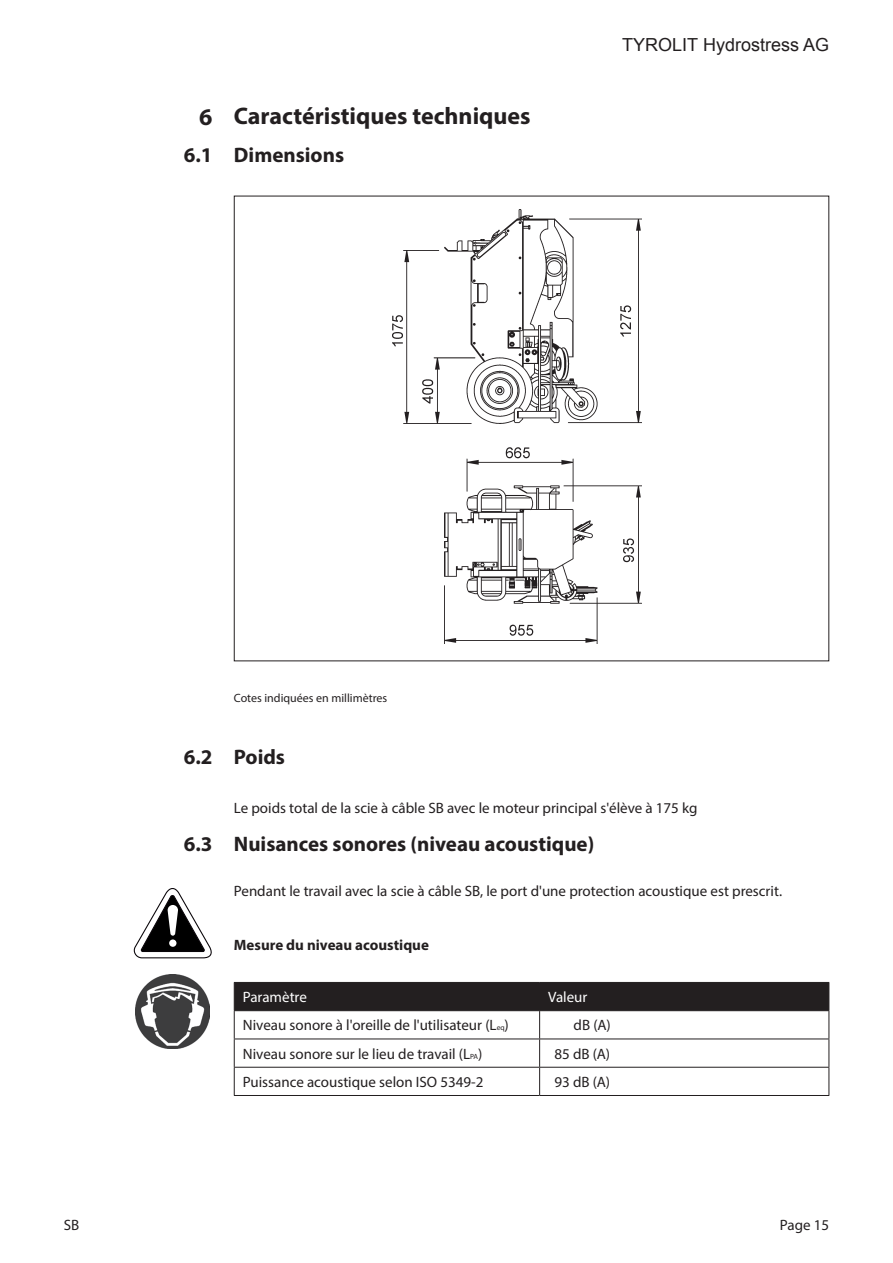
<style>
.page{position:relative;width:893px;height:1263px;background:#fff}
.page>*{position:absolute;margin:0;border:0;box-sizing:border-box;transform-origin:0 0}
.t1{font:700 24px "Myriad Pro";color:#231f20}
.t2{font:700 21px "Myriad Pro";color:#231f20}
.t3{font:18px "Arial";color:#231f20}
.t4{font:15px "Myriad Pro";color:#231f20}
.t5{font:700 15px "Myriad Pro";color:#231f20}
.t6{font:15px "Myriad Pro";color:#fff}
.t7{font:12px "Myriad Pro";color:#231f20}
.s1{font-size:7.5px}
</style>
<div class="page">
<svg style="left:234px;top:982px;width:595px;height:113px"></svg>
<hr style="left:540px;top:1095px;width:289px;height:1px;background:#231f20">
<hr style="left:234px;top:1095px;width:306px;height:1px;background:#231f20">
<img style="left:392px;top:210px;width:249px;height:433px">
<svg style="left:133px;top:888px;width:79px;height:70px"></svg>
<img style="left:136px;top:975px;width:73px;height:73px">
<h1 class="t1" style="left:199px;top:101px;width:15px">6</h1>
<h2 class="t2" style="left:184px;top:142px;width:30px">6.1</h2>
<h1 class="t1" style="left:234px;top:101px;width:298px">Caractéristiques techniques</h1>
<h2 class="t2" style="left:234px;top:141px;width:112px">Dimensions</h2>
<p class="t3" style="left:622px;top:33px;width:209px">TYROLIT Hydrostress AG</p>
<h2 class="t2" style="left:184px;top:743px;width:30px">6.2</h2>
<h2 class="t2" style="left:184px;top:830px;width:30px">6.3</h2>
<p class="t7" style="left:234px;top:690px;width:155px">Cotes indiquées en millimètres</p>
<h2 class="t2" style="left:234px;top:743px;width:53px">Poids</h2>
<p class="t4" style="left:234px;top:798px;width:465px">Le poids total de la scie à câble SB avec le moteur principal s'élève à 175 kg</p>
<h2 class="t2" style="left:234px;top:830px;width:362px">Nuisances sonores (niveau acoustique)</h2>
<p class="t4" style="left:234px;top:882px;width:550px">Pendant le travail avec la scie à câble SB, le port d'une protection acoustique est prescrit.</p>
<p class="t5" style="left:234px;top:936px;width:197px">Mesure du niveau acoustique</p>
<p class="t6" style="left:243px;top:988px;width:66px">Paramètre</p>
<p class="t6" style="left:548px;top:988px;width:41px">Valeur</p>
<p class="t4" style="left:243px;top:1016px;width:268px">Niveau sonore à l'oreille de l'utilisateur (L<span class="s1">eq</span>)</p>
<p class="t4" style="left:574px;top:1016px;width:39px">dB (A)</p>
<p class="t4" style="left:243px;top:1044px;width:241px">Niveau sonore sur le lieu de travail (L<span class="s1">PA</span>)</p>
<p class="t4" style="left:554px;top:1044px;width:57px">85 dB (A)</p>
<p class="t4" style="left:243px;top:1073px;width:242px">Puissance acoustique selon ISO 5349-2</p>
<p class="t4" style="left:554px;top:1073px;width:57px">93 dB (A)</p>
<p class="t4" style="left:64px;top:1215px;width:17px">SB</p>
<p class="t4" style="left:780px;top:1215px;width:51px">Page 15</p>
</div>
